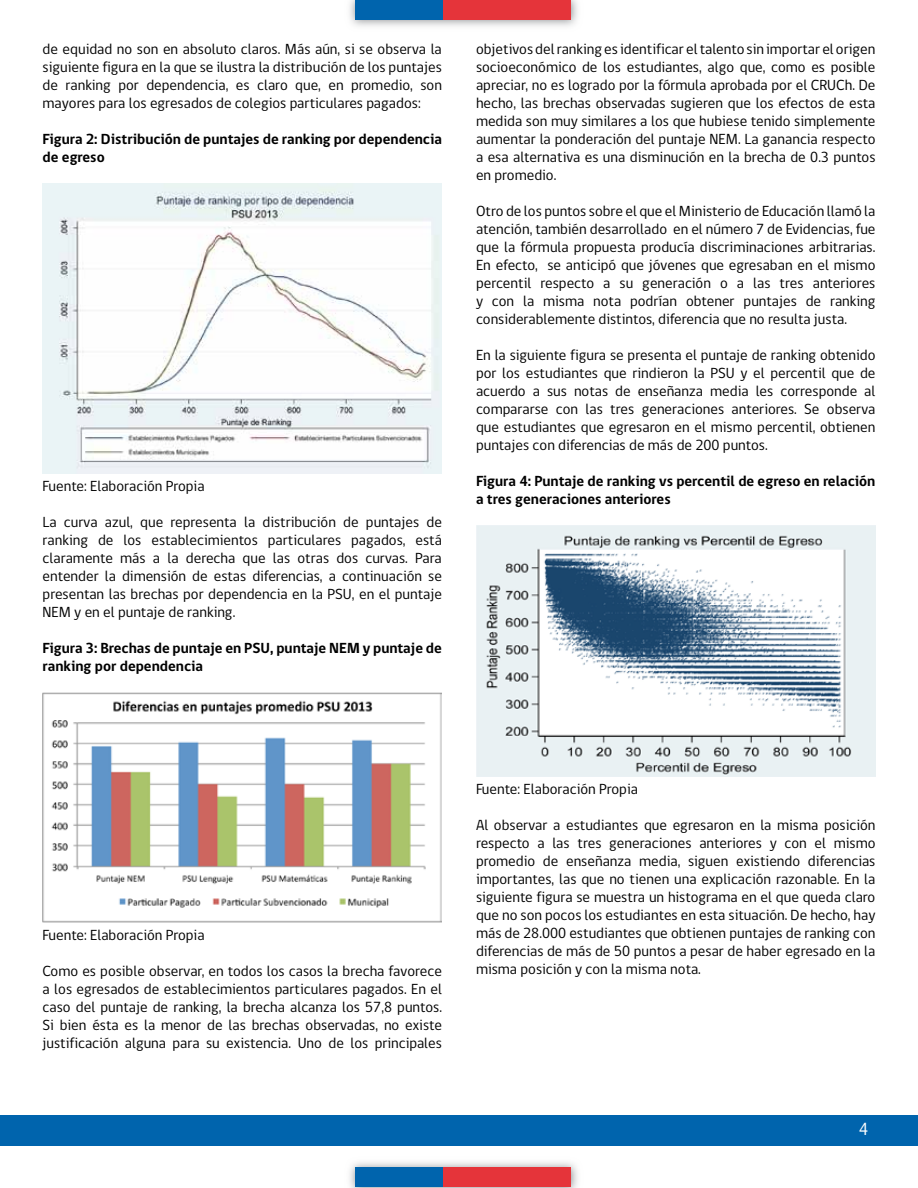
<style>
.page{position:relative;width:918px;height:1188px;background:#fff}
.page>*{position:absolute;margin:0;border:0;box-sizing:border-box;transform-origin:0 0}
.t1{font:18px "gob CL";color:#fff}
.t2{font:15px/18px "gob CL";color:#000;text-align:justify}
.t3{font:700 15px/18px "gob CL";color:#000}
</style>
<div class="page">
<img style="left:349px;top:0;width:229px;height:27px">
<div style="left:355px;top:1px;width:89px;height:19px;background:#0064ad"></div>
<div style="left:444px;top:1px;width:127px;height:19px;background:#e5343a"></div>
<img style="left:349px;top:1162px;width:229px;height:26px">
<div style="left:355px;top:1168px;width:89px;height:19px;background:#0064ad"></div>
<div style="left:444px;top:1168px;width:127px;height:19px;background:#e5343a"></div>
<div style="left:0;top:1115px;width:918px;height:30px;background:#0064ad"></div>
<img style="left:43px;top:183px;width:399px;height:290px">
<img style="left:43px;top:692px;width:399px;height:230px">
<img style="left:476px;top:525px;width:399px;height:251px">
<p class="t2" style="left:43px;top:41px;width:401px">de equidad no son en absoluto claros. Más aún, si se observa la siguiente figura en la que se ilustra la distribución de los puntajes de ranking por dependencia, es claro que, en promedio, son mayores para los egresados de colegios particulares pagados:</p>
<p class="t3" style="left:43px;top:131px;width:401px">Figura 2: Distribución de puntajes de ranking por dependencia de egreso</p>
<p class="t2" style="left:43px;top:477px;width:164px">Fuente: Elaboración Propia</p>
<p class="t2" style="left:43px;top:513px;width:401px">La curva azul, que representa la distribución de puntajes de ranking de los establecimientos particulares pagados, está claramente más a la derecha que las otras dos curvas. Para entender la dimensión de estas diferencias, a continuación se presentan las brechas por dependencia en la PSU, en el puntaje NEM y en el puntaje de ranking.</p>
<p class="t3" style="left:43px;top:639px;width:401px">Figura 3: Brechas de puntaje en PSU, puntaje NEM y puntaje de ranking por dependencia</p>
<p class="t2" style="left:476px;top:41px;width:401px">objetivos del ranking es identificar el talento sin importar el origen socioeconómico de los estudiantes, algo que, como es posible apreciar, no es logrado por la fórmula aprobada por el CRUCh. De hecho, las brechas observadas sugieren que los efectos de esta medida son muy similares a los que hubiese tenido simplemente aumentar la ponderación del puntaje NEM. La ganancia respecto a esa alternativa es una disminución en la brecha de 0.3 puntos en promedio.</p>
<p class="t2" style="left:476px;top:203px;width:401px">Otro de los puntos sobre el que el Ministerio de Educación llamó la atención, también desarrollado en el número 7 de Evidencias, fue que la fórmula propuesta producía discriminaciones arbitrarias.<br>En efecto, se anticipó que jóvenes que egresaban en el mismo percentil respecto a su generación o a las tres anteriores y con la misma nota podrían obtener puntajes de ranking considerablemente distintos, diferencia que no resulta justa.</p>
<p class="t2" style="left:476px;top:347px;width:401px">En la siguiente figura se presenta el puntaje de ranking obtenido por los estudiantes que rindieron la PSU y el percentil que de acuerdo a sus notas de enseñanza media les corresponde al compararse con las tres generaciones anteriores. Se observa que estudiantes que egresaron en el mismo percentil, obtienen puntajes con diferencias de más de 200 puntos.</p>
<p class="t3" style="left:476px;top:473px;width:401px">Figura 4: Puntaje de ranking vs percentil de egreso en relación a tres generaciones anteriores</p>
<p class="t2" style="left:43px;top:927px;width:164px">Fuente: Elaboración Propia</p>
<p class="t2" style="left:43px;top:963px;width:401px">Como es posible observar, en todos los casos la brecha favorece a los egresados de establecimientos particulares pagados. En el caso del puntaje de ranking, la brecha alcanza los 57,8 puntos.<br>Si bien ésta es la menor de las brechas observadas, no existe justificación alguna para su existencia. Uno de los principales</p>
<p class="t2" style="left:476px;top:781px;width:164px">Fuente: Elaboración Propia</p>
<p class="t2" style="left:476px;top:817px;width:401px">Al observar a estudiantes que egresaron en la misma posición respecto a las tres generaciones anteriores y con el mismo promedio de enseñanza media, siguen existiendo diferencias importantes, las que no tienen una explicación razonable. En la siguiente figura se muestra un histograma en el que queda claro que no son pocos los estudiantes en esta situación. De hecho, hay más de 28.000 estudiantes que obtienen puntajes de ranking con diferencias de más de 50 puntos a pesar de haber egresado en la misma posición y con la misma nota.</p>
<p class="t1" style="left:859px;top:1117px;width:11px">4</p>
</div>
